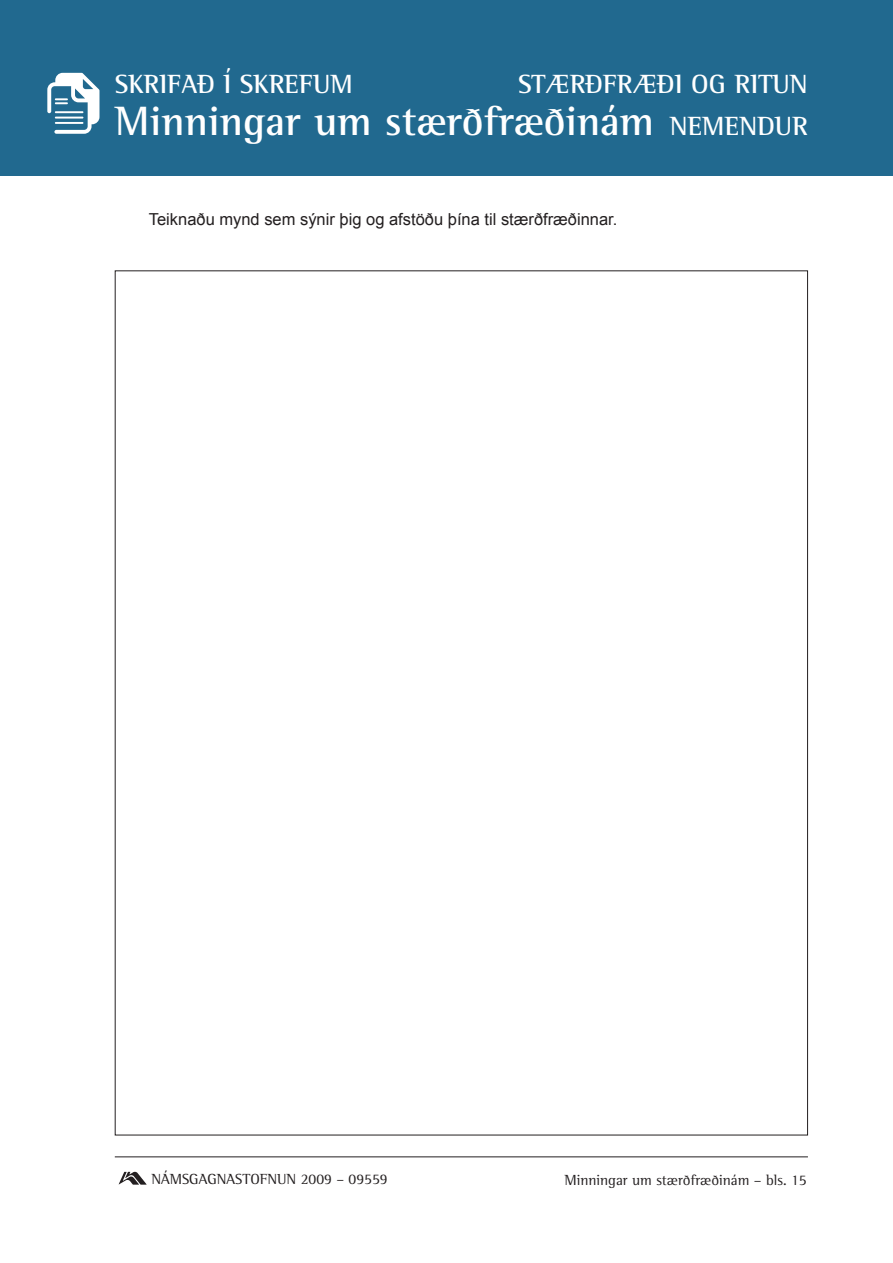
<style>
.page{position:relative;width:893px;height:1263px;background:#fff}
.page>*{position:absolute;margin:0;border:0;box-sizing:border-box;transform-origin:0 0}
.t1{font:700 42px "Rotis Semi Serif";color:#fff}
.t2{font:700 27px "Rotis Semi Serif";color:#fff}
.t3{font:16.5px "Arial";color:#231f20}
.t4{font:15px "Rotis Semi Serif";color:#231f20}
.s1{font-size:27px}
</style>
<div class="page">
<div style="left:0;top:0;width:893px;height:176px;background:#21698f"></div>
<svg style="left:47px;top:73px;width:52px;height:61px"></svg>
<hr style="left:115px;top:1156px;width:693px;height:1px;background:#231f20">
<img style="left:118px;top:1171px;width:29px;height:14px">
<h2 class="t2" style="left:115px;top:67px;width:240px">SKRIFAÐ Í SKREFUM</h2>
<h2 class="t2" style="left:518px;top:67px;width:291px">STÆRÐFRÆÐI OG RITUN</h2>
<h1 class="t1" style="left:115px;top:95px;width:695px">Minningar um stærðfræðinám <span class="s1">NEMENDUR</span></h1>
<p class="t3" style="left:149px;top:210px;width:470px">Teiknaðu mynd sem sýnir þig og afstöðu þína til stærðfræðinnar.</p>
<p class="t4" style="left:151px;top:1170px;width:238px">NÁMSGAGNASTOFNUN 2009 – 09559</p>
<p class="t4" style="left:565px;top:1171px;width:244px">Minningar um stærðfræðinám – bls. 15</p>
</div>
